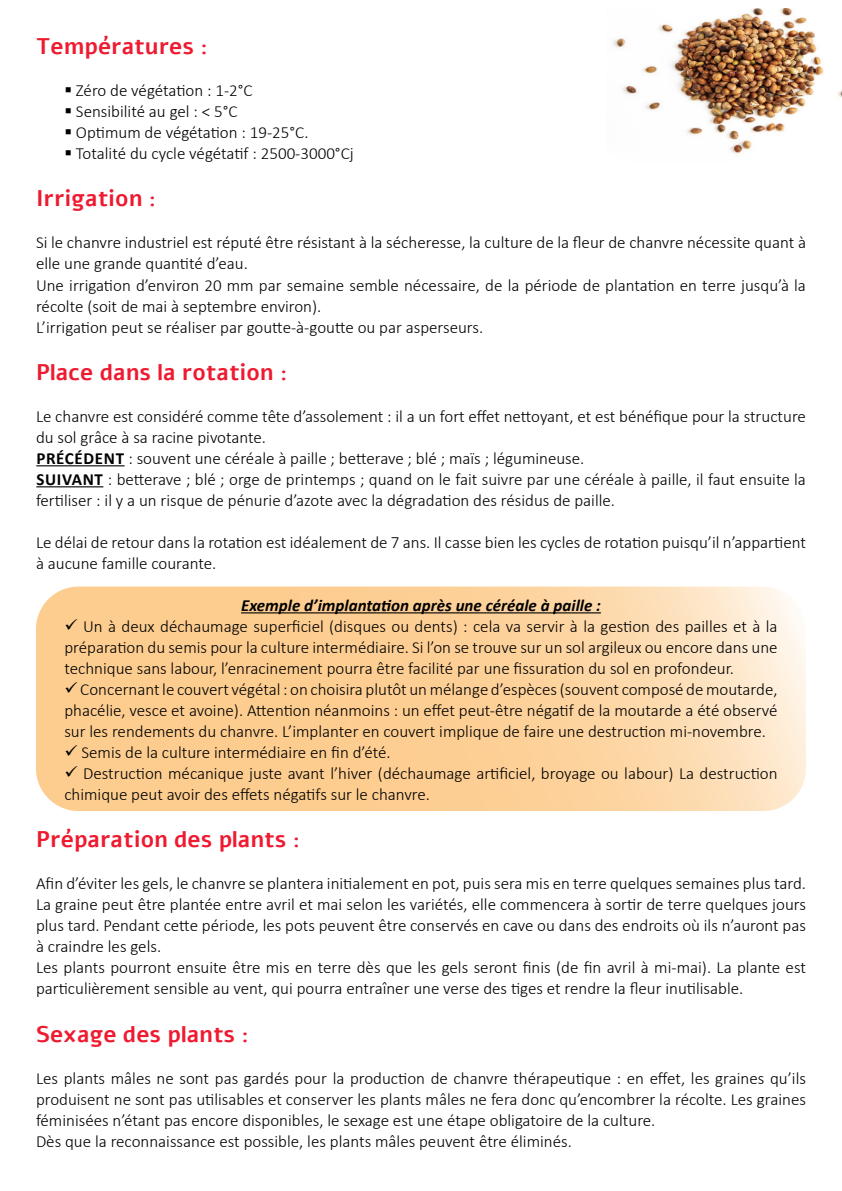
<style>
.page{position:relative;width:842px;height:1191px;background:#fff}
.page>*{position:absolute;margin:0;border:0;box-sizing:border-box;transform-origin:0 0}
.t1{font:700 22.6px "Alef";color:#ee1a30}
.t2{font:300 17px/21px "Calibri";color:#000}
.t3{font:italic 700 17px "Calibri";color:#000}
.s1{font-weight:700}
</style>
<div class="page">
<img style="left:613px;top:9px;width:229px;height:145px">
<svg style="left:36px;top:586px;width:770px;height:225px;background:#fcd39f"></svg>
<hr style="left:36px;top:465px;width:89px;height:1px;background:#000">
<hr style="left:36px;top:486px;width:67px;height:1px;background:#000">
<hr style="left:241px;top:612px;width:360px;height:1px;background:#000">
<p class="t1" style="left:36px;top:31px;width:173px">Températures :</p>
<p class="t2" style="left:64px;top:80px;width:190px">▪ Zéro de végétation : 1-2°C</p>
<p class="t2" style="left:64px;top:101px;width:175px">▪ Sensibilité au gel : &lt; 5°C</p>
<p class="t2" style="left:64px;top:122px;width:246px">▪ Optimum de végétation : 19-25°C.</p>
<p class="t2" style="left:64px;top:143px;width:291px">▪ Totalité du cycle végétatif : 2500-3000°Cj</p>
<p class="t1" style="left:36px;top:184px;width:122px">Irrigation :</p>
<p class="t2" style="left:36px;top:232px;width:771px">Si le chanvre industriel est réputé être résistant à la sécheresse, la culture de la fleur de chanvre nécessite quant à elle une grande quantité d’eau.</p>
<p class="t2" style="left:36px;top:274px;width:771px">Une irrigation d’environ 20 mm par semaine semble nécessaire, de la période de plantation en terre jusqu’à la récolte (soit de mai à septembre environ).</p>
<p class="t2" style="left:36px;top:316px;width:449px">L’irrigation peut se réaliser par goutte-à-goutte ou par asperseurs.</p>
<p class="t1" style="left:36px;top:357px;width:253px">Place dans la rotation :</p>
<p class="t2" style="left:36px;top:405px;width:771px">Le chanvre est considéré comme tête d’assolement : il a un fort effet nettoyant, et est bénéfique pour la structure du sol grâce à sa racine pivotante.</p>
<p class="t2" style="left:36px;top:447px;width:550px"><span class="s1">PRÉCÉDENT</span> : souvent une céréale à paille ; betterave ; blé ; maïs ; légumineuse.</p>
<p class="t2" style="left:36px;top:468px;width:771px"><span class="s1">SUIVANT</span> : betterave ; blé ; orge de printemps ; quand on le fait suivre par une céréale à paille, il faut ensuite la fertiliser : il y a un risque de pénurie d’azote avec la dégradation des résidus de paille.</p>
<p class="t2" style="left:36px;top:531px;width:771px">Le délai de retour dans la rotation est idéalement de 7 ans. Il casse bien les cycles de rotation puisqu’il n’appartient à aucune famille courante.</p>
<p class="t3" style="left:241px;top:593px;width:361px">Exemple d’implantation après une céréale à paille :</p>
<p class="t2" style="left:64px;top:615px;width:715px;text-align:justify">✓ Un à deux déchaumage superficiel (disques ou dents) : cela va servir à la gestion des pailles et à la préparation du semis pour la culture intermédiaire. Si l’on se trouve sur un sol argileux ou encore dans une technique sans labour, l’enracinement pourra être facilité par une fissuration du sol en profondeur.</p>
<p class="t2" style="left:64px;top:678px;width:715px;text-align:justify">✓ Concernant le couvert végétal : on choisira plutôt un mélange d’espèces (souvent composé de moutarde, phacélie, vesce et avoine). Attention néanmoins : un effet peut-être négatif de la moutarde a été observé sur les rendements du chanvre. L’implanter en couvert implique de faire une destruction mi-novembre.</p>
<p class="t2" style="left:64px;top:741px;width:328px">✓ Semis de la culture intermédiaire en fin d’été.</p>
<p class="t2" style="left:64px;top:762px;width:715px">✓ Destruction mécanique juste avant l’hiver (déchaumage artificiel, broyage ou labour) La destruction chimique peut avoir des effets négatifs sur le chanvre.</p>
<p class="t1" style="left:36px;top:824px;width:266px">Préparation des plants :</p>
<p class="t2" style="left:36px;top:873px;width:771px">Afin d’éviter les gels, le chanvre se plantera initialement en pot, puis sera mis en terre quelques semaines plus tard.</p>
<p class="t2" style="left:36px;top:894px;width:771px;text-align:justify">La graine peut être plantée entre avril et mai selon les variétés, elle commencera à sortir de terre quelques jours plus tard. Pendant cette période, les pots peuvent être conservés en cave ou dans des endroits où ils n’auront pas à craindre les gels.</p>
<p class="t2" style="left:36px;top:957px;width:771px">Les plants pourront ensuite être mis en terre dès que les gels seront finis (de fin avril à mi-mai). La plante est particulièrement sensible au vent, qui pourra entraîner une verse des tiges et rendre la fleur inutilisable.</p>
<p class="t1" style="left:36px;top:1019px;width:214px">Sexage des plants :</p>
<p class="t2" style="left:36px;top:1067px;width:771px;text-align:justify">Les plants mâles ne sont pas gardés pour la production de chanvre thérapeutique : en effet, les graines qu’ils produisent ne sont pas utilisables et conserver les plants mâles ne fera donc qu’encombrer la récolte. Les graines féminisées n’étant pas encore disponibles, le sexage est une étape obligatoire de la culture.</p>
<p class="t2" style="left:36px;top:1130px;width:537px">Dès que la reconnaissance est possible, les plants mâles peuvent être éliminés.</p>
</div>
